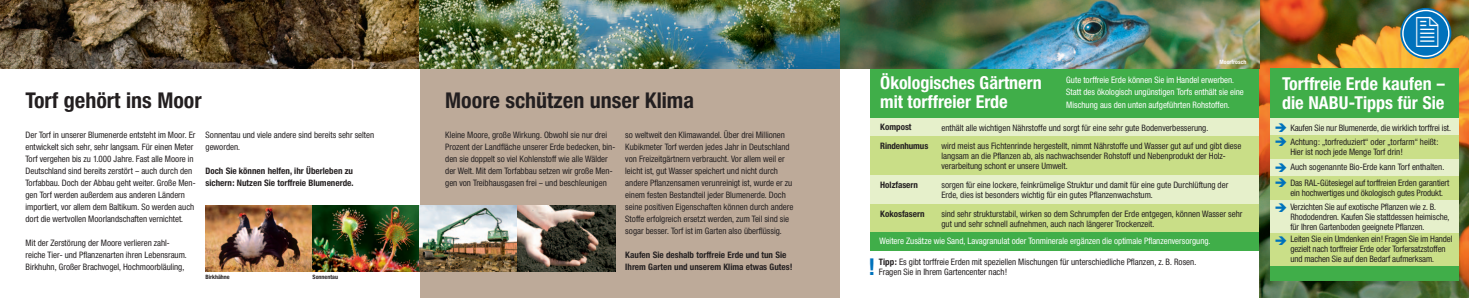
<style>
.page{position:relative;width:1469px;height:298px;background:#fff}
.page>*{position:absolute;margin:0;border:0;box-sizing:border-box;transform-origin:0 0}
.t1{font:700 condensed 23.2px "Helvetica Neue";color:#0072bc}
.t2{font:700 22px "Neue Helvetica Condensed BQ";color:#231f20}
.t3{font:700 18px/19px "Neue Helvetica Condensed BQ";color:#fff}
.t4{font:9px/12px "Neue Helvetica Condensed BQ";color:#231f20}
.t5{font:9px/12.5px "Neue Helvetica Condensed BQ";color:#fff}
.t6{font:700 9px/12px "Neue Helvetica Condensed BQ";color:#231f20}
.t7{font:700 6px "Neue Helvetica Condensed BQ";color:#231f20}
.t8{font:700 6px "Neue Helvetica Condensed BQ";color:#fff}
.s1{font-weight:700}
</style>
<div class="page">
<img style="left:1259px;top:0;width:209px;height:298px">
<div style="left:420px;top:0;width:419px;height:298px;background:#bdaa99"></div>
<img style="left:0;top:0;width:1259px;height:68px">
<img style="left:206px;top:205px;width:409px;height:66px">
<div style="left:870px;top:68px;width:389px;height:183px;background:#40ae49"></div>
<div style="left:870px;top:135px;width:389px;height:96px;background:#c9de87"></div>
<div style="left:870px;top:118px;width:389px;height:17px;background:#e6f0cb"></div>
<div style="left:870px;top:175px;width:389px;height:28px;background:#e6f0cb"></div>
<div style="left:1270px;top:68px;width:188px;height:213px;background:#40ae49"></div>
<div style="left:1270px;top:118px;width:188px;height:17px;background:#e6f0cb"></div>
<div style="left:1270px;top:135px;width:188px;height:24px;background:#cadf88"></div>
<div style="left:1270px;top:159px;width:188px;height:17px;background:#e6f0cb"></div>
<div style="left:1270px;top:176px;width:188px;height:24px;background:#cadf88"></div>
<div style="left:1270px;top:200px;width:188px;height:33px;background:#e6f0cb"></div>
<div style="left:1270px;top:233px;width:188px;height:32px;background:#cadf88"></div>
<svg style="left:1400px;top:8px;width:51px;height:51px"></svg>
<div style="left:1402px;top:10px;width:47px;height:47px;border:1px solid #fff;border-radius:50%"></div>
<svg style="left:1416px;top:17px;width:22px;height:30px"></svg>
<h2 class="t2" style="left:26px;top:87px;width:178px">Torf gehört ins Moor</h2>
<p class="t4" style="left:26px;top:129px;width:171px">Der Torf in unserer Blumenerde entsteht im Moor. Er entwickelt sich sehr, sehr langsam. Für einen Meter Torf vergehen bis zu 1.000 Jahre. Fast alle Moore in Deutschland sind bereits zerstört – auch durch den Torfabbau. Doch der Abbau geht weiter. Große Men&shy;gen Torf werden außerdem aus anderen Ländern importiert, vor allem dem Baltikum. So werden auch dort die wertvollen Moorlandschaften vernichtet.</p>
<p class="t4" style="left:26px;top:237px;width:163px">Mit der Zerstörung der Moore verlieren zahl&shy;reiche Tier- und Pflanzenarten ihren Lebensraum.<br>Birkhuhn, Großer Brachvogel, Hochmoorbläuling,</p>
<p class="t4" style="left:206px;top:129px;width:170px">Sonnentau und viele andere sind bereits sehr selten geworden.</p>
<p class="t6" style="left:206px;top:165px;width:149px">Doch Sie können helfen, ihr Überleben zu sichern: Nutzen Sie torffreie Blumenerde.</p>
<p class="t7" style="left:206px;top:272px;width:26px">Birkhähne</p>
<p class="t7" style="left:313px;top:272px;width:27px">Sonnentau</p>
<h2 class="t2" style="left:445px;top:87px;width:250px">Moore schützen unser Klima</h2>
<p class="t4" style="left:445px;top:129px;width:171px">Kleine Moore, große Wirkung. Obwohl sie nur drei Prozent der Landfläche unserer Erde bedecken, bin&shy;den sie doppelt so viel Kohlenstoff wie alle Wälder der Welt. Mit dem Torfabbau setzen wir große Men&shy;gen von Treibhausgasen frei – und beschleunigen</p>
<p class="t4" style="left:625px;top:129px;width:170px">so weltweit den Klimawandel. Über drei Millionen Kubikmeter Torf werden jedes Jahr in Deutschland von Freizeitgärtnern verbraucht. Vor allem weil er leicht ist, gut Wasser speichert und nicht durch andere Pflanzensamen verunreinigt ist, wurde er zu einem festen Bestandteil jeder Blumenerde. Doch seine positiven Eigenschaften können durch andere Stoffe erfolgreich ersetzt werden, zum Teil sind sie sogar besser. Torf ist im Garten also überflüssig.</p>
<p class="t6" style="left:625px;top:249px;width:168px">Kaufen Sie deshalb torffreie Erde und tun Sie<br>Ihrem Garten und unserem Klima etwas Gutes!</p>
<h3 class="t3" style="left:880px;top:73px;width:163px">Ökologisches Gärtnern mit torffreier Erde</h3>
<p class="t8" style="left:1219px;top:58px;width:29px">Moorfrosch</p>
<p class="t5" style="left:1066px;top:74px;width:179px">Gute torffreie Erde können Sie im Handel erwerben.<br>Statt des ökologisch ungünstigen Torfs enthält sie eine<br>Mischung aus den unten aufgeführten Rohstoffen.</p>
<p class="t6" style="left:880px;top:121px;width:33px">Kompost</p>
<p class="t4" style="left:941px;top:119px;width:301px;line-height:18px">enthält alle wichtigen Nährstoffe und sorgt für eine sehr gute Bodenverbesserung.<br>wird meist aus Fichtenrinde hergestellt, nimmt Nährstoffe und Wasser gut auf und gibt diese</p>
<p class="t4" style="left:941px;top:151px;width:286px;line-height:10px">langsam an die Pflanzen ab, als nachwachsender Rohstoff und Nebenprodukt der Holz&shy;verarbeitung schont er unsere Umwelt.</p>
<p class="t4" style="left:941px;top:180px;width:288px;line-height:10px">sorgen für eine lockere, feinkrümelige Struktur und damit für eine gute Durchlüftung der<br>Erde, dies ist besonders wichtig für ein gutes Pflanzenwachstum.</p>
<p class="t4" style="left:941px;top:208px;width:302px;line-height:10px">sind sehr strukturstabil, wirken so dem Schrumpfen der Erde entgegen, können Wasser sehr gut und sehr schnell aufnehmen, auch nach längerer Trockenzeit.</p>
<p class="t6" style="left:880px;top:140px;width:50px">Rindenhumus</p>
<p class="t6" style="left:880px;top:179px;width:39px">Holzfasern</p>
<p class="t6" style="left:880px;top:207px;width:46px">Kokosfasern</p>
<p class="t5" style="left:879px;top:235px;width:332px">Weitere Zusätze wie Sand, Lavagranulat oder Tonminerale ergänzen die optimale Pflanzenversorgung.</p>
<p class="t4" style="left:878px;top:257px;width:319px;line-height:10px"><span class="s1">Tipp:</span> Es gibt torffreie Erden mit speziellen Mischungen für unterschiedliche Pflanzen, z. B. Rosen.<br>Fragen Sie in Ihrem Gartencenter nach!</p>
<h1 class="t1" style="left:868px;top:253px;width:8px">!</h1>
<h3 class="t3" style="left:1282px;top:74px;width:165px">Torffreie Erde kaufen – die NABU-Tipps für Sie</h3>
<p class="t4" style="left:1290px;top:121px;width:162px;line-height:13.7px">Kaufen Sie nur Blumenerde, die wirklich torffrei ist.<br>Achtung: „torfreduziert“ oder „torfarm“ heißt:</p>
<p class="t4" style="left:1290px;top:145px;width:114px">Hier ist noch jede Menge Torf drin!</p>
<p class="t4" style="left:1290px;top:178px;width:161px;line-height:10px">Das RAL-Gütesiegel auf torffreien Erden garantiert ein hochwertiges und ökologisch gutes Produkt.</p>
<p class="t4" style="left:1290px;top:202px;width:161px;line-height:10px">Verzichten Sie auf exotische Pflanzen wie z. B.<br>Rhododendren. Kaufen Sie stattdessen heimische, für Ihren Gartenboden geeignete Pflanzen.</p>
<p class="t4" style="left:1290px;top:234px;width:164px;line-height:10px">Leiten Sie ein Umdenken ein! Fragen Sie im Handel gezielt nach torffreier Erde oder Torfersatzstoffen und machen Sie auf den Bedarf aufmerksam.</p>
<p class="t4" style="left:1290px;top:161px;width:155px">Auch sogenannte Bio-Erde kann Torf enthalten.</p>
</div>
